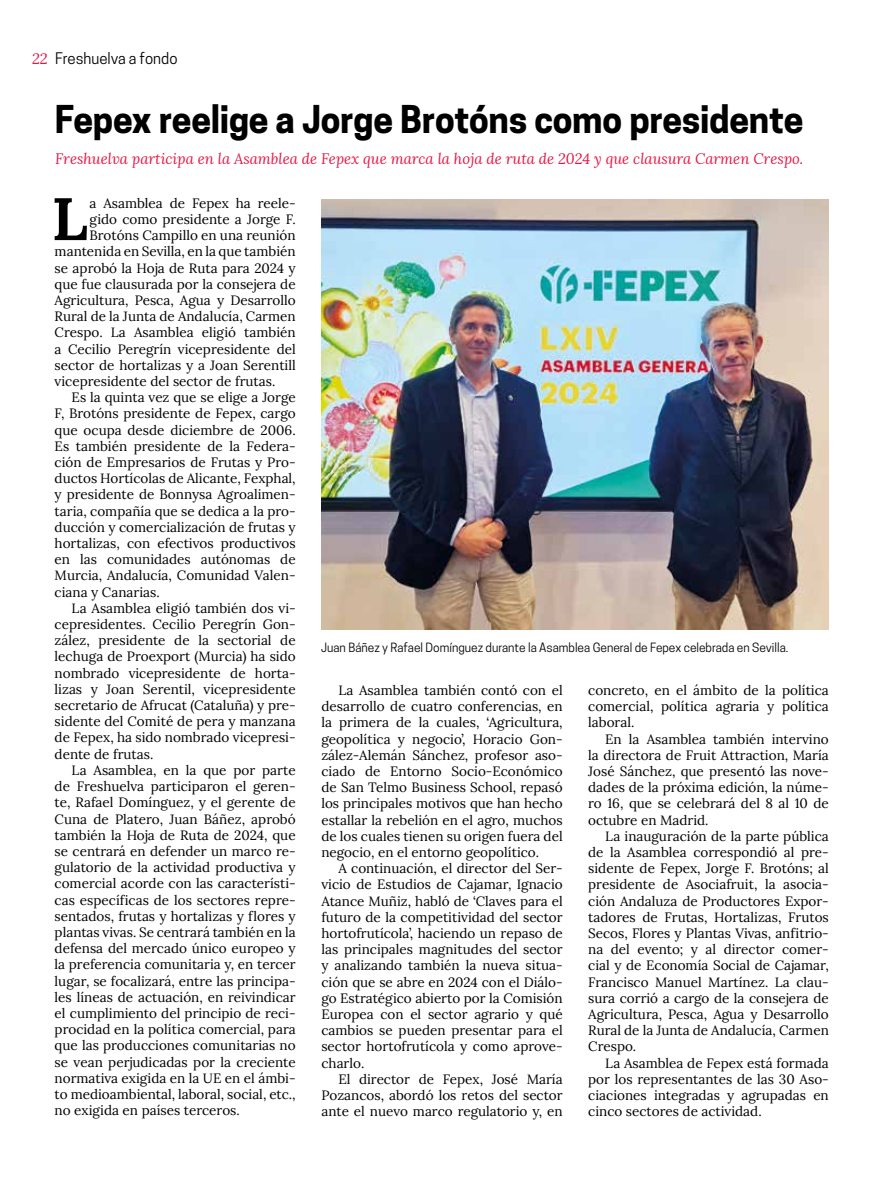
<style>
.page{position:relative;width:893px;height:1191px;background:#fff}
.page>*{position:absolute;margin:0;border:0;box-sizing:border-box;transform-origin:0 0}
.t1{font:700 59.85px "Lora";color:#000}
.t2{font:700 36px "Cooper Hewitt";letter-spacing:-.01em;color:#000}
.t3{font:italic 15px "Lora";color:#e61846}
.t4{font:15px "Cooper Hewitt";color:#000}
.t5{font:13.5px/16.2px "Lora";color:#000;text-align:justify}
.t6{font:12px "Cooper Hewitt";color:#000}
.s1{font-family:"Lora";font-style:italic;color:#e61846}
</style>
<div class="page">
<img style="left:321px;top:200px;width:508px;height:430px">
<p class="t4" style="left:32px;top:50px;width:147px"><span class="s1">22</span> Freshuelva a fondo</p>
<h2 class="t2" style="left:55px;top:98px;width:750px">Fepex reelige a Jorge Brotóns como presidente</h2>
<p class="t3" style="left:55px;top:149px;width:749px">Freshuelva participa en la Asamblea de Fepex que marca la hoja de ruta de 2024 y que clausura Carmen Crespo.</p>
<h1 class="t1" style="left:52px;top:168px;width:38px">L</h1>
<p class="t5" style="left:90px;top:194px;width:208px">a Asamblea de Fepex ha reele-</p>
<p class="t5" style="left:90px;top:210px;width:208px">gido como presidente a Jorge F.</p>
<p class="t5" style="left:90px;top:226px;width:208px">Brotóns Campillo en una reunión</p>
<p class="t5" style="left:55px;top:242px;width:243px">mantenida en Sevilla, en la que también</p>
<p class="t5" style="left:55px;top:259px;width:243px">se aprobó la Hoja de Ruta para 2024 y</p>
<p class="t5" style="left:55px;top:275px;width:243px">que fue clausurada por la consejera de</p>
<p class="t5" style="left:55px;top:291px;width:243px">Agricultura, Pesca, Agua y Desarrollo</p>
<p class="t5" style="left:55px;top:307px;width:243px">Rural de la Junta de Andalucía, Carmen</p>
<p class="t5" style="left:55px;top:323px;width:243px">Crespo. La Asamblea eligió también</p>
<p class="t5" style="left:55px;top:340px;width:243px">a Cecilio Peregrín vicepresidente del</p>
<p class="t5" style="left:55px;top:356px;width:243px">sector de hortalizas y a Joan Serentill</p>
<p class="t5" style="left:55px;top:372px;width:222px">vicepresidente del sector de frutas.</p>
<p class="t5" style="left:72px;top:388px;width:226px">Es la quinta vez que se elige a Jorge</p>
<p class="t5" style="left:55px;top:404px;width:243px">F, Brotóns presidente de Fepex, cargo</p>
<p class="t5" style="left:55px;top:421px;width:243px">que ocupa desde diciembre de 2006.</p>
<p class="t5" style="left:55px;top:437px;width:243px">Es también presidente de la Federa-</p>
<p class="t5" style="left:55px;top:453px;width:243px">ción de Empresarios de Frutas y Pro-</p>
<p class="t5" style="left:55px;top:469px;width:243px">ductos Hortícolas de Alicante, Fexphal,</p>
<p class="t5" style="left:55px;top:485px;width:243px">y presidente de Bonnysa Agroalimen-</p>
<p class="t5" style="left:55px;top:502px;width:243px">taria, compañía que se dedica a la pro-</p>
<p class="t5" style="left:55px;top:518px;width:243px">ducción y comercialización de frutas y</p>
<p class="t5" style="left:55px;top:534px;width:243px">hortalizas, con efectivos productivos</p>
<p class="t5" style="left:55px;top:550px;width:243px">en las comunidades autónomas de</p>
<p class="t5" style="left:55px;top:566px;width:243px">Murcia, Andalucía, Comunidad Valen-</p>
<p class="t5" style="left:55px;top:583px;width:107px">ciana y Canarias.</p>
<p class="t5" style="left:72px;top:599px;width:226px">La Asamblea eligió también dos vi-</p>
<p class="t5" style="left:55px;top:615px;width:243px">cepresidentes. Cecilio Peregrín Gon-</p>
<p class="t5" style="left:55px;top:631px;width:243px">zález, presidente de la sectorial de</p>
<p class="t5" style="left:55px;top:647px;width:243px">lechuga de Proexport (Murcia) ha sido</p>
<p class="t5" style="left:55px;top:664px;width:243px">nombrado vicepresidente de horta-</p>
<p class="t5" style="left:55px;top:680px;width:243px">lizas y Joan Serentil, vicepresidente</p>
<p class="t5" style="left:55px;top:696px;width:243px">secretario de Afrucat (Cataluña) y pre-</p>
<p class="t5" style="left:55px;top:712px;width:243px">sidente del Comité de pera y manzana</p>
<p class="t5" style="left:55px;top:728px;width:243px">de Fepex, ha sido nombrado vicepresi-</p>
<p class="t5" style="left:55px;top:745px;width:100px">dente de frutas.</p>
<p class="t5" style="left:72px;top:761px;width:226px">La Asamblea, en la que por parte</p>
<p class="t5" style="left:55px;top:777px;width:243px">de Freshuelva participaron el geren-</p>
<p class="t5" style="left:55px;top:793px;width:243px">te, Rafael Domínguez, y el gerente de</p>
<p class="t5" style="left:55px;top:809px;width:243px">Cuna de Platero, Juan Báñez, aprobó</p>
<p class="t5" style="left:55px;top:826px;width:243px">también la Hoja de Ruta de 2024, que</p>
<p class="t5" style="left:55px;top:842px;width:243px">se centrará en defender un marco re-</p>
<p class="t5" style="left:55px;top:858px;width:243px">gulatorio de la actividad productiva y</p>
<p class="t5" style="left:55px;top:874px;width:243px">comercial acorde con las característi-</p>
<p class="t5" style="left:55px;top:890px;width:243px">cas específicas de los sectores repre-</p>
<p class="t5" style="left:55px;top:907px;width:243px">sentados, frutas y hortalizas y flores y</p>
<p class="t5" style="left:55px;top:923px;width:243px">plantas vivas. Se centrará también en la</p>
<p class="t5" style="left:55px;top:939px;width:243px">defensa del mercado único europeo y</p>
<p class="t5" style="left:55px;top:955px;width:243px">la preferencia comunitaria y, en tercer</p>
<p class="t5" style="left:55px;top:971px;width:243px">lugar, se focalizará, entre las principa-</p>
<p class="t5" style="left:55px;top:988px;width:243px">les líneas de actuación, en reivindicar</p>
<p class="t5" style="left:55px;top:1004px;width:243px">el cumplimiento del principio de reci-</p>
<p class="t5" style="left:55px;top:1020px;width:243px">procidad en la política comercial, para</p>
<p class="t5" style="left:55px;top:1036px;width:243px">que las producciones comunitarias no</p>
<p class="t5" style="left:55px;top:1052px;width:243px">se vean perjudicadas por la creciente</p>
<p class="t5" style="left:55px;top:1069px;width:243px">normativa exigida en la UE en el ámbi-</p>
<p class="t5" style="left:55px;top:1085px;width:243px">to medioambiental, laboral, social, etc.,</p>
<p class="t5" style="left:55px;top:1101px;width:187px">no exigida en países terceros.</p>
<p class="t6" style="left:321px;top:640px;width:469px">Juan Báñez y Rafael Domínguez durante la Asamblea General de Fepex celebrada en Sevilla.</p>
<p class="t5" style="left:321px;top:681px;width:243px;text-indent:17px">La Asamblea también contó con el desarrollo de cuatro conferencias, en la primera de la cuales, ‘Agricultura, geopolítica y negocio’, Horacio Gon&shy;zález-Alemán Sánchez, profesor aso&shy;ciado de Entorno Socio-Económico de San Telmo Business School, repasó los principales motivos que han hecho estallar la rebelión en el agro, muchos de los cuales tienen su origen fuera del negocio, en el entorno geopolítico.</p>
<p class="t5" style="left:321px;top:859px;width:243px;text-indent:17px">A continuación, el director del Ser&shy;vicio de Estudios de Cajamar, Ignacio Atance Muñiz, habló de ‘Claves para el futuro de la competitividad del sector hortofrutícola’, haciendo un repaso de las principales magnitudes del sector y analizando también la nueva situa&shy;ción que se abre en 2024 con el Diálo&shy;go Estratégico abierto por la Comisión Europea con el sector agrario y qué cambios se pueden presentar para el sector hortofrutícola y como aprove&shy;charlo.</p>
<p class="t5" style="left:321px;top:1070px;width:243px;text-indent:17px">El director de Fepex, José María Pozancos, abordó los retos del sector ante el nuevo marco regulatorio y, en</p>
<p class="t5" style="left:588px;top:681px;width:242px">concreto, en el ámbito de la política comercial, política agraria y política laboral.</p>
<p class="t5" style="left:588px;top:729px;width:242px;text-indent:17px">En la Asamblea también intervino la directora de Fruit Attraction, María José Sánchez, que presentó las nove&shy;dades de la próxima edición, la núme&shy;ro 16, que se celebrará del 8 al 10 de octubre en Madrid.</p>
<p class="t5" style="left:588px;top:827px;width:242px;text-indent:17px">La inauguración de la parte pública de la Asamblea correspondió al pre&shy;sidente de Fepex, Jorge F. Brotóns; al presidente de Asociafruit, la asocia&shy;ción Andaluza de Productores Expor&shy;tadores de Frutas, Hortalizas, Frutos Secos, Flores y Plantas Vivas, anfitrio&shy;na del evento; y al director comer&shy;cial y de Economía Social de Cajamar, Francisco Manuel Martínez. La clau&shy;sura corrió a cargo de la consejera de Agricultura, Pesca, Agua y Desarrollo Rural de la Junta de Andalucía, Carmen Crespo.</p>
<p class="t5" style="left:588px;top:1053px;width:242px;text-indent:17px">La Asamblea de Fepex está formada por los representantes de las 30 Aso&shy;ciaciones integradas y agrupadas en cinco sectores de actividad.</p>
</div>
